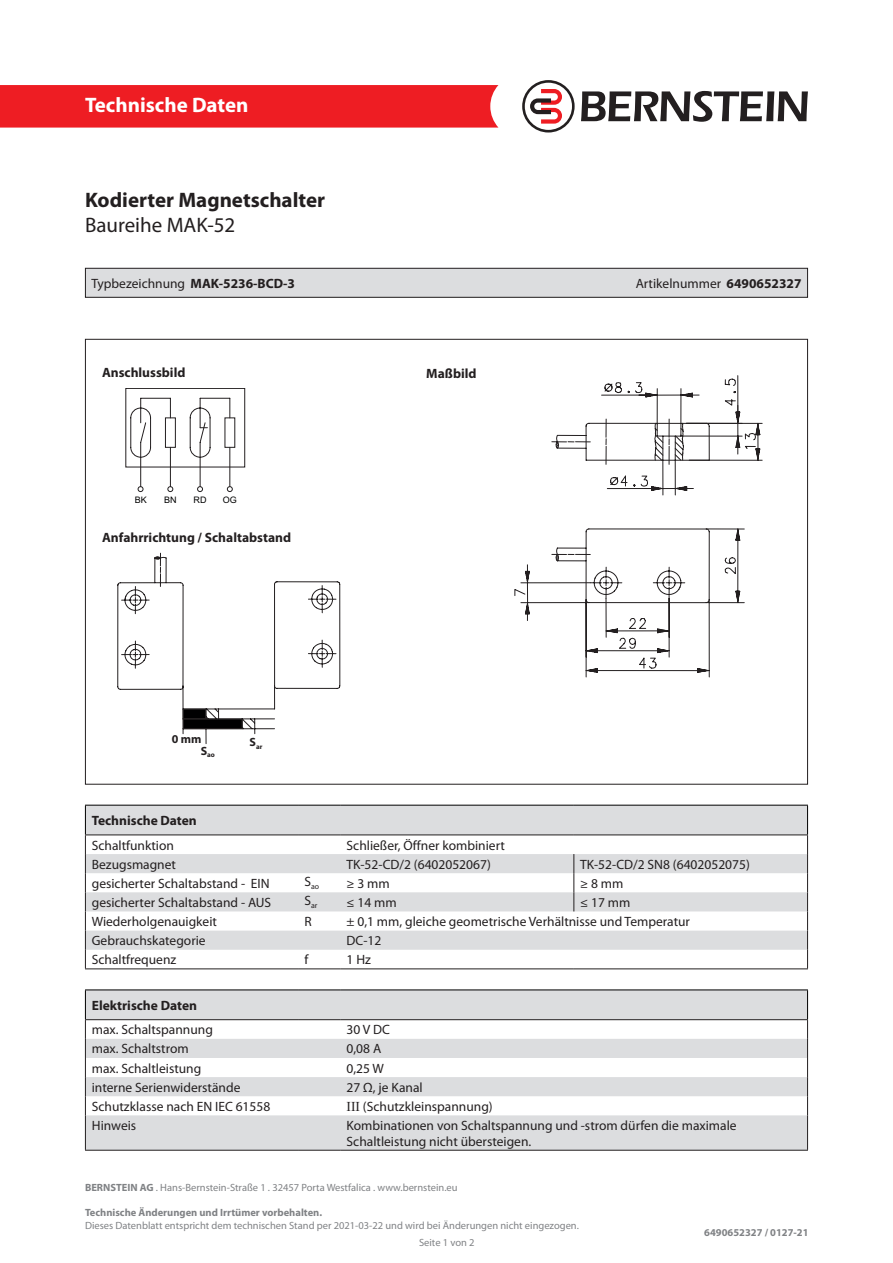
<style>
.page{position:relative;width:893px;height:1263px;background:#fff}
.page>*{position:absolute;margin:0;border:0;box-sizing:border-box;transform-origin:0 0}
.t1{font:700 21px "Myriad Pro";color:#231f20}
.t2{font:700 21px "Myriad Pro";color:#fff}
.t3{font:21px "Myriad Pro";color:#231f20}
.t4{font:13.5px/16.2px "Myriad Pro";color:#231f20}
.t5{font:700 13.5px "Myriad Pro";color:#231f20}
.t6{font:700 12px "Myriad Pro";color:#231f20}
.t7{font:10.5px "Myriad Pro";color:#808285}
.t8{font:700 10.5px "Myriad Pro";color:#808285}
.t9{font:9px "Arial";letter-spacing:.005em;color:#000001}
.t10{font:7.8px "Myriad Pro";color:#231f20}
.t11{font:700 7.05px "Myriad Pro";color:#231f20}
.s1{font-weight:700}
.s2{font-family:"Times New Roman"}
</style>
<div class="page">
<div style="left:0;top:85px;width:498px;height:43px;background:#ee1d23"></div>
<svg style="left:581px;top:91px;width:227px;height:31px"></svg>
<svg style="left:522px;top:80px;width:53px;height:53px"></svg>
<svg style="left:585px;top:422px;width:177px;height:255px"></svg>
<svg style="left:514px;top:375px;width:242px;height:294px"></svg>
<svg style="left:557px;top:422px;width:153px;height:39px"></svg>
<div style="left:125px;top:388px;width:120px;height:79px;border:1px solid #231f20"></div>
<svg style="left:130px;top:397px;width:103px;height:95px"></svg>
<svg style="left:117px;top:553px;width:223px;height:191px"></svg>
<div style="left:183px;top:709px;width:23px;height:10px;background:#000001;border:1px solid #231f20"></div>
<div style="left:183px;top:719px;width:59px;height:10px;background:#000001;border:1px solid #231f20"></div>
<div style="left:85px;top:268px;width:722px;height:29px;background:#dcdddf"></div>
<div style="left:85px;top:268px;width:723px;height:30px;border:1px solid #231f20"></div>
<svg style="left:86px;top:806px;width:721px;height:144px;fill:#dcdddf"></svg>
<hr style="left:85px;top:805px;width:213px;height:1px;background:#000">
<hr style="left:298px;top:805px;width:42px;height:1px;background:#000">
<hr style="left:340px;top:805px;width:234px;height:1px;background:#000">
<hr style="left:574px;top:805px;width:234px;height:1px;background:#000">
<hr style="left:85px;top:834px;width:213px;height:1px;background:#231f20">
<hr style="left:298px;top:834px;width:42px;height:1px;background:#231f20">
<hr style="left:340px;top:834px;width:234px;height:1px;background:#231f20">
<hr style="left:574px;top:834px;width:234px;height:1px;background:#231f20">
<hr style="left:85px;top:968px;width:213px;height:1px;background:#231f20">
<hr style="left:298px;top:968px;width:42px;height:1px;background:#231f20">
<hr style="left:340px;top:968px;width:234px;height:1px;background:#231f20">
<hr style="left:574px;top:968px;width:234px;height:1px;background:#231f20">
<svg style="left:807px;top:805px;width:1px;height:163px"></svg>
<svg style="left:573px;top:854px;width:1px;height:57px"></svg>
<svg style="left:85px;top:805px;width:1px;height:163px"></svg>
<svg style="left:86px;top:990px;width:721px;height:160px;fill:#dcdddf"></svg>
<hr style="left:85px;top:989px;width:213px;height:1px;background:#000">
<hr style="left:298px;top:989px;width:42px;height:1px;background:#000">
<hr style="left:340px;top:989px;width:468px;height:1px;background:#000">
<hr style="left:85px;top:1019px;width:213px;height:1px;background:#231f20">
<hr style="left:298px;top:1019px;width:42px;height:1px;background:#231f20">
<hr style="left:340px;top:1019px;width:468px;height:1px;background:#231f20">
<svg style="left:807px;top:990px;width:1px;height:125px"></svg>
<hr style="left:85px;top:1115px;width:1px;height:35px;background:#231f20">
<hr style="left:807px;top:1115px;width:1px;height:35px;background:#231f20">
<hr style="left:85px;top:1150px;width:213px;height:1px;background:#231f20">
<hr style="left:298px;top:1150px;width:42px;height:1px;background:#231f20">
<hr style="left:340px;top:1150px;width:468px;height:1px;background:#231f20">
<svg style="left:85px;top:990px;width:1px;height:125px"></svg>
<h1 class="t2" style="left:85px;top:91px;width:165px">Technische Daten</h1>
<h1 class="t1" style="left:85px;top:186px;width:242px">Kodierter Magnetschalter</h1>
<h1 class="t3" style="left:85px;top:212px;width:152px">Baureihe MAK-52</h1>
<p class="t4" style="left:91px;top:275px;width:205px">Typbezeichnung <span class="s1">MAK-5236-BCD-3</span></p>
<p class="t4" style="left:636px;top:275px;width:167px">Artikelnummer <span class="s1">6490652327</span></p>
<p class="t5" style="left:102px;top:364px;width:85px">Anschlussbild</p>
<p class="t9" style="left:135px;top:493px;width:14px">BK</p>
<p class="t9" style="left:164px;top:493px;width:14px">BN</p>
<p class="t9" style="left:194px;top:493px;width:15px">RD</p>
<p class="t9" style="left:223px;top:493px;width:16px">OG</p>
<p class="t5" style="left:102px;top:528px;width:191px">Anfahrrichtung / Schaltabstand</p>
<p class="t6" style="left:172px;top:731px;width:31px">0 mm</p>
<p class="t11" style="left:250px;top:742px;width:14px"><sup>S</sup>ar</p>
<p class="t11" style="left:201px;top:750px;width:16px"><sup>S</sup>ao</p>
<p class="t5" style="left:426px;top:364px;width:52px">Maßbild</p>
<p class="t5" style="left:92px;top:812px;width:107px">Technische Daten</p>
<p class="t4" style="left:92px;top:837px;width:84px">Schaltfunktion</p>
<p class="t4" style="left:347px;top:837px;width:160px">Schließer, Öffner kombiniert</p>
<p class="t4" style="left:92px;top:856px;width:86px">Bezugsmagnet</p>
<p class="t4" style="left:347px;top:856px;width:146px">TK-52-CD/2 (6402052067)</p>
<p class="t4" style="left:580px;top:856px;width:171px">TK-52-CD/2 SN8 (6402052075)</p>
<p class="t4" style="left:92px;top:875px;width:179px">gesicherter Schaltabstand - EIN</p>
<p class="t10" style="left:304px;top:882px;width:16px"><sup>S</sup>ao</p>
<p class="t4" style="left:347px;top:875px;width:45px">≥ 3 mm</p>
<p class="t4" style="left:580px;top:875px;width:45px">≥ 8 mm</p>
<p class="t4" style="left:92px;top:894px;width:181px">gesicherter Schaltabstand - AUS</p>
<p class="t10" style="left:304px;top:901px;width:15px"><sup>S</sup>ar</p>
<p class="t4" style="left:347px;top:894px;width:52px">≤ 14 mm</p>
<p class="t4" style="left:580px;top:894px;width:52px">≤ 17 mm</p>
<p class="t4" style="left:92px;top:913px;width:127px">Wiederholgenauigkeit</p>
<p class="t4" style="left:304px;top:913px;width:9px">R</p>
<p class="t4" style="left:347px;top:913px;width:345px">± 0,1 mm, gleiche geometrische Verhältnisse und Temperatur</p>
<p class="t4" style="left:92px;top:932px;width:115px">Gebrauchskategorie</p>
<p class="t4" style="left:347px;top:932px;width:36px">DC-12</p>
<p class="t4" style="left:92px;top:951px;width:86px">Schaltfrequenz</p>
<p class="t4" style="left:304px;top:951px;width:5px">f</p>
<p class="t4" style="left:347px;top:951px;width:26px">1 Hz</p>
<p class="t5" style="left:92px;top:996px;width:107px">Elektrische Daten</p>
<p class="t4" style="left:92px;top:1021px;width:123px">max. Schaltspannung</p>
<p class="t4" style="left:347px;top:1021px;width:45px">30 V DC</p>
<p class="t4" style="left:92px;top:1040px;width:98px">max. Schaltstrom</p>
<p class="t4" style="left:347px;top:1040px;width:36px">0,08 A</p>
<p class="t4" style="left:92px;top:1060px;width:111px">max. Schaltleistung</p>
<p class="t4" style="left:347px;top:1060px;width:39px">0,25 W</p>
<p class="t4" style="left:92px;top:1079px;width:150px">interne Serienwiderstände</p>
<p class="t4" style="left:347px;top:1079px;width:78px">27 Ω, je Kanal</p>
<p class="t4" style="left:92px;top:1098px;width:180px">Schutzklasse nach EN IEC 61558</p>
<p class="t4" style="left:347px;top:1098px;width:148px"><span class="s2">III</span> (Schutzkleinspannung)</p>
<p class="t4" style="left:92px;top:1117px;width:46px">Hinweis</p>
<p class="t4" style="left:347px;top:1117px;width:392px">Kombinationen von Schaltspannung und -strom dürfen die maximale<br>Schaltleistung nicht übersteigen.</p>
<p class="t7" style="left:85px;top:1181px;width:374px"><span class="s1">BERNSTEIN AG</span> . Hans-Bernstein-Straße 1 . 32457 Porta Westfalica . www.bernstein.eu</p>
<p class="t8" style="left:85px;top:1206px;width:239px">Technische Änderungen und Irrtümer vorbehalten.</p>
<p class="t7" style="left:85px;top:1219px;width:495px">Dieses Datenblatt entspricht dem technischen Stand per 2021-03-22 und wird bei Änderungen nicht eingezogen.</p>
<p class="t7" style="left:419px;top:1236px;width:57px">Seite 1 von 2</p>
<p class="t8" style="left:704px;top:1226px;width:106px">6490652327 / 0127-21</p>
</div>
